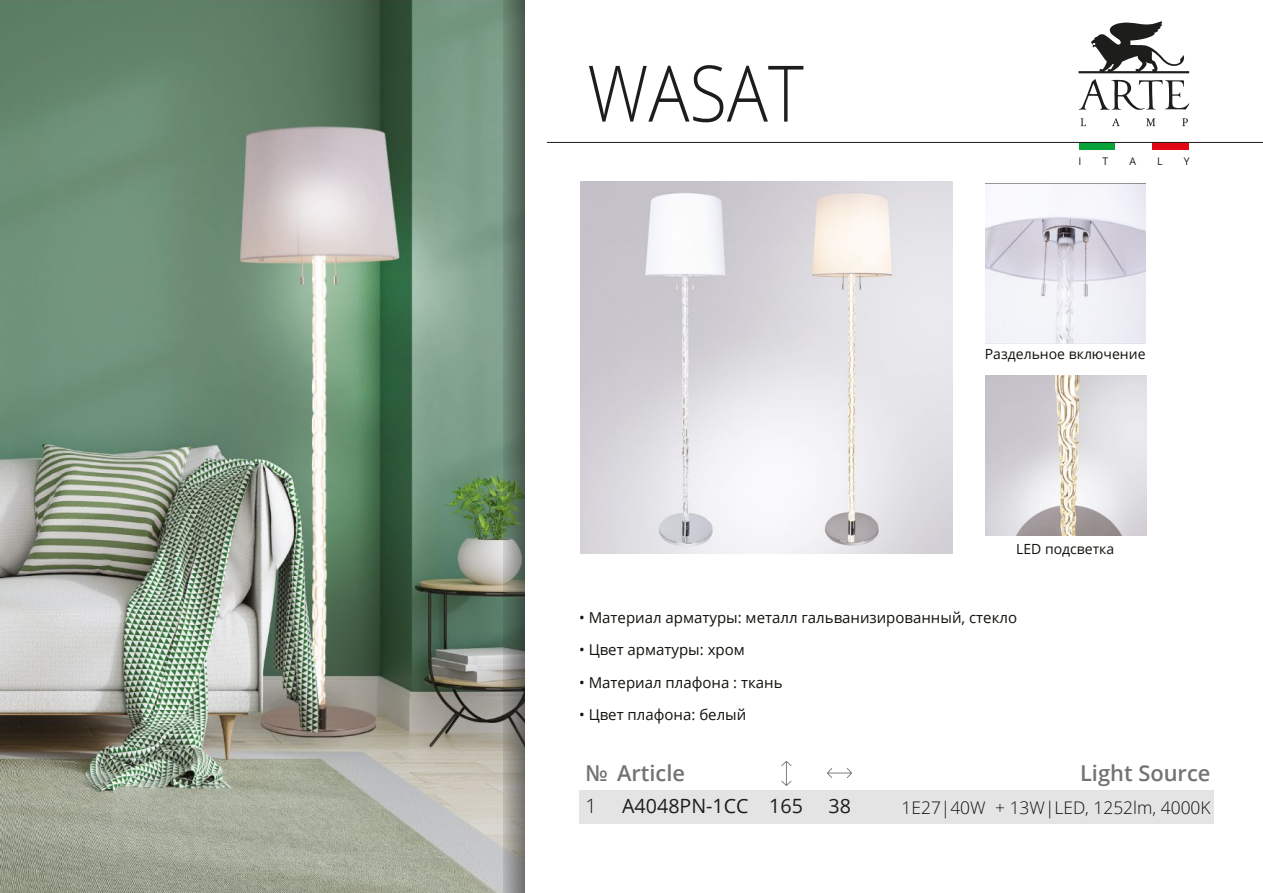
<style>
.page{position:relative;width:1263px;height:893px;background:#fff}
.page>*{position:absolute;margin:0;border:0;box-sizing:border-box;transform-origin:0 0}
.t1{font:300 78px "Open Sans";color:#1d1d1b;scale:.88 1}
.t2{font:600 21.9px "Open Sans";color:#747274}
.t3{font:19.65px "Open Sans";color:#1d1d1b}
.t4{font:300 19.65px "Open Sans";color:#13110c}
.t5{font:300 17.4px "Open Sans";color:#13110c}
.t6{font:15px "Open Sans";color:#13110c}
.t7{font:13.95px "Open Sans";color:#13110c}
.t8{font:10.5px "Open Sans";color:#1d1d1b}
</style>
<div class="page">
<img style="left:0;top:0;width:503px;height:893px">
<svg style="left:503px;top:0;width:22px;height:893px;background:#6c7b6e"></svg>
<div style="left:1078px;top:142px;width:37px;height:7px;background:#08a338"></div>
<div style="left:1152px;top:142px;width:37px;height:7px;background:#e30613"></div>
<svg style="left:1078px;top:79px;width:111px;height:31px"></svg>
<svg style="left:1078px;top:21px;width:111px;height:52px"></svg>
<svg style="left:1080px;top:118px;width:6px;height:8px"></svg>
<svg style="left:1112px;top:118px;width:8px;height:8px"></svg>
<svg style="left:1146px;top:118px;width:9px;height:8px"></svg>
<svg style="left:1182px;top:118px;width:6px;height:8px"></svg>
<hr style="left:547px;top:142px;width:716px;height:1px;background:#1d1d1b">
<div style="left:1044px;top:790px;width:169px;height:34px;background:#e4e4e5"></div>
<div style="left:981px;top:790px;width:63px;height:34px;background:#e4e4e5"></div>
<div style="left:917px;top:790px;width:64px;height:34px;background:#e4e4e5"></div>
<div style="left:866px;top:790px;width:51px;height:34px;background:#e4e4e5"></div>
<div style="left:814px;top:790px;width:52px;height:34px;background:#e4e4e5"></div>
<div style="left:762px;top:790px;width:52px;height:34px;background:#e4e4e5"></div>
<div style="left:579px;top:790px;width:190px;height:34px;background:#e4e4e5"></div>
<svg style="left:781px;top:761px;width:10px;height:25px"></svg>
<svg style="left:827px;top:768px;width:25px;height:10px"></svg>
<img style="left:580px;top:181px;width:373px;height:373px">
<img style="left:985px;top:375px;width:161px;height:161px">
<img style="left:985px;top:183px;width:161px;height:161px">
<h1 class="t1" style="left:587px;top:40px;width:247px">WASAT</h1>
<p class="t8" style="left:1078px;top:154px;width:4px">I</p>
<p class="t8" style="left:1102px;top:154px;width:7px">T</p>
<p class="t8" style="left:1129px;top:154px;width:8px">A</p>
<p class="t8" style="left:1157px;top:154px;width:7px">L</p>
<p class="t8" style="left:1184px;top:154px;width:7px">Y</p>
<p class="t7" style="left:985px;top:344px;width:162px">Раздельное включение</p>
<p class="t7" style="left:1016px;top:539px;width:100px">LED подсветка</p>
<p class="t6" style="left:579px;top:607px;width:439px">• Материал арматуры: металл гальванизированный, стекло</p>
<p class="t6" style="left:579px;top:640px;width:167px">• Цвет арматуры: хром</p>
<p class="t6" style="left:579px;top:672px;width:205px">• Материал плафона : ткань</p>
<p class="t6" style="left:579px;top:705px;width:169px">• Цвет плафона: белый</p>
<h2 class="t2" style="left:585px;top:758px;width:101px">№ Article</h2>
<h2 class="t2" style="left:1080px;top:758px;width:132px">Light Source</h2>
<h3 class="t4" style="left:585px;top:793px;width:13px">1</h3>
<h3 class="t3" style="left:622px;top:793px;width:182px">A4048PN-1CC 165</h3>
<h3 class="t3" style="left:828px;top:793px;width:24px">38</h3>
<p class="t5" style="left:901px;top:796px;width:86px">1E27|40W</p>
<p class="t5" style="left:995px;top:796px;width:217px">+ 13W|LED, 1252lm, 4000K</p>
</div>
